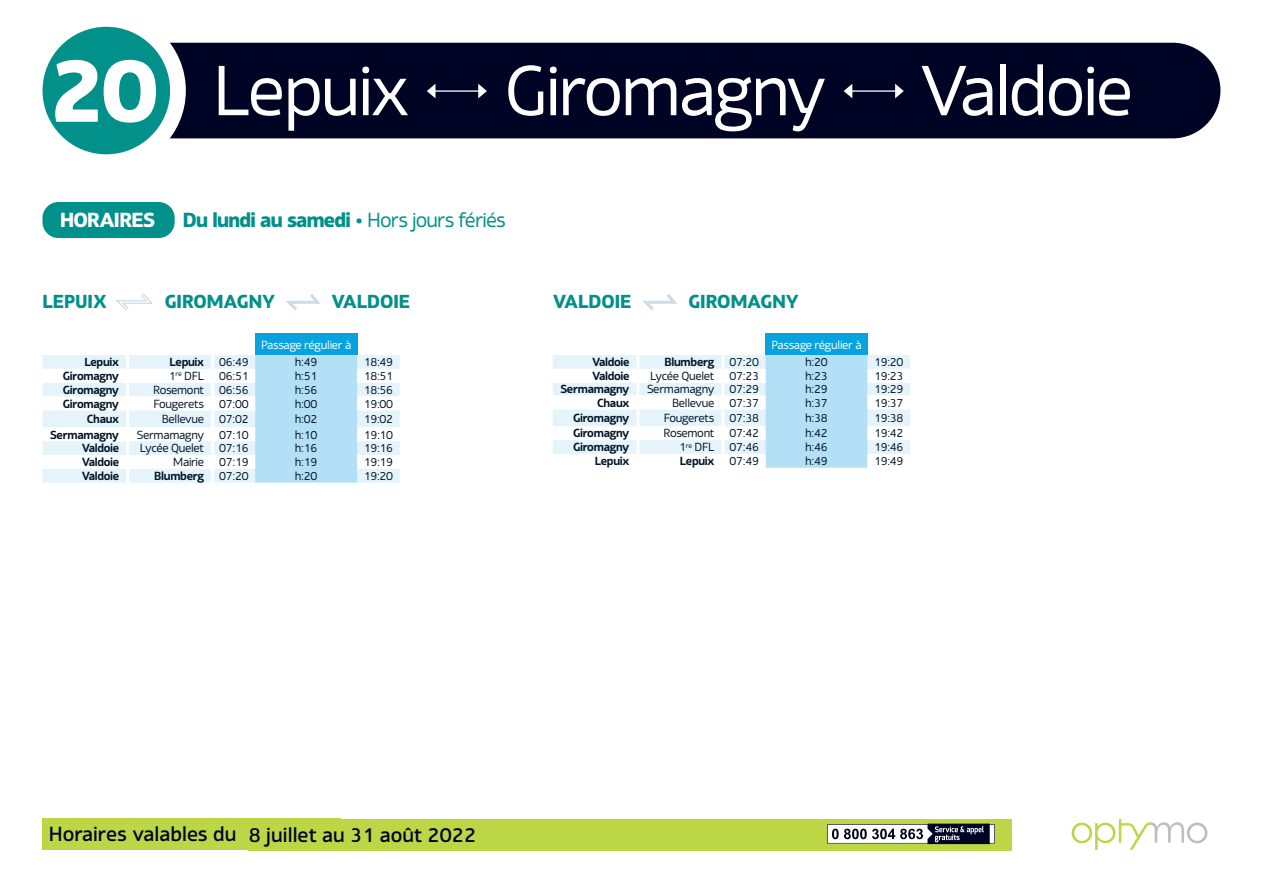
<style>
.page{position:relative;width:1263px;height:893px;background:#fff}
.page>*{position:absolute;margin:0;border:0;box-sizing:border-box;transform-origin:0 0}
.t1{font:67.5px "Xyngia";letter-spacing:-.04em;color:#fff}
.t2{font:500 19.5px "Xyngia";color:#000424}
.t3{font:700 19.5px "Xyngia";letter-spacing:-.03em;color:#02908a}
.t4{font:700 19.5px "Xyngia";letter-spacing:-.04em;color:#fff}
.Arrêt_Droite{font:700 18px "Xyngia";color:#02908a}
.Arrêt_Gauche{font:700 18px "Xyngia";color:#02908a}
.t5{font:11.25px "Xyngia";letter-spacing:-.02em;color:#001527}
.t6{font:600 11.25px "Xyngia";letter-spacing:-.03em;color:#001527}
.t7{font:11.25px "Xyngia";letter-spacing:-.03em;color:#fff}
.s1{font-weight:700;font-size:87px}
.s2{font-weight:100}
.s3{font-weight:400}
</style>
<div class="page">
<div style="left:43px;top:43px;width:1177px;height:95px;background:#000424;border-radius:48px"></div>
<svg style="left:1071px;top:819px;width:136px;height:31px"></svg>
<div style="left:35px;top:19px;width:143px;height:143px;background:#02908a;border-radius:50%"></div>
<div style="left:27px;top:11px;width:159px;height:159px;border:16px solid #fff;border-radius:50%"></div>
<div style="left:43px;top:818px;width:298px;height:32px;background:#bcd646"></div>
<div style="left:249px;top:819px;width:763px;height:31px;background:#bcd646"></div>
<svg style="left:827px;top:824px;width:168px;height:20px;background:#858696"></svg>
<div style="left:43px;top:202px;width:132px;height:36px;background:#02908a;border-radius:16px"></div>
<div style="left:255px;top:334px;width:102px;height:21px;background:#08a2de"></div>
<svg style="left:43px;top:355px;width:357px;height:128px"></svg>
<hr style="left:126px;top:396px;width:3px;height:14px;background:#fff">
<hr style="left:211px;top:396px;width:3px;height:14px;background:#fff">
<hr style="left:126px;top:410px;width:3px;height:17px;background:#fff">
<hr style="left:211px;top:410px;width:3px;height:17px;background:#fff">
<hr style="left:126px;top:427px;width:3px;height:14px;background:#fff">
<hr style="left:211px;top:427px;width:3px;height:14px;background:#fff">
<hr style="left:126px;top:441px;width:3px;height:14px;background:#fff">
<hr style="left:211px;top:441px;width:3px;height:14px;background:#fff">
<hr style="left:126px;top:455px;width:3px;height:14px;background:#fff">
<hr style="left:211px;top:455px;width:3px;height:14px;background:#fff">
<hr style="left:126px;top:469px;width:3px;height:14px;background:#fff">
<hr style="left:211px;top:469px;width:3px;height:14px;background:#fff">
<div style="left:765px;top:334px;width:102px;height:21px;background:#08a2de"></div>
<svg style="left:553px;top:355px;width:357px;height:113px"></svg>
<hr style="left:636px;top:395px;width:3px;height:14px;background:#fff">
<hr style="left:721px;top:395px;width:3px;height:14px;background:#fff">
<hr style="left:636px;top:409px;width:3px;height:17px;background:#fff">
<hr style="left:721px;top:409px;width:3px;height:17px;background:#fff">
<hr style="left:636px;top:426px;width:3px;height:14px;background:#fff">
<hr style="left:721px;top:426px;width:3px;height:14px;background:#fff">
<hr style="left:636px;top:440px;width:3px;height:14px;background:#fff">
<hr style="left:721px;top:440px;width:3px;height:14px;background:#fff">
<hr style="left:636px;top:454px;width:3px;height:14px;background:#fff">
<hr style="left:721px;top:454px;width:3px;height:14px;background:#fff">
<svg style="left:286px;top:294px;width:35px;height:16px"></svg>
<svg style="left:116px;top:293px;width:37px;height:17px"></svg>
<svg style="left:642px;top:294px;width:36px;height:16px"></svg>
<h1 class="t1" style="left:51px;top:41px;width:1083px"><span class="s1">20</span> Lepuix <span class="s2">↔</span> Giromagny <span class="s2">↔</span> Valdoie</h1>
<p class="t4" style="left:60px;top:205px;width:97px">HORAIRES</p>
<p class="t3" style="left:183px;top:205px;width:325px">Du lundi au samedi • <span class="s3">Hors jours fériés</span></p>
<p class="Arrêt_Gauche" style="left:43px;top:288px;width:66px">LEPUIX</p>
<p class="Arrêt_Droite" style="left:165px;top:288px;width:112px">GIROMAGNY</p>
<p class="Arrêt_Droite" style="left:331px;top:288px;width:80px">VALDOIE</p>
<p class="Arrêt_Droite" style="left:553px;top:288px;width:80px">VALDOIE</p>
<p class="Arrêt_Droite" style="left:688px;top:288px;width:112px">GIROMAGNY</p>
<p class="t7" style="left:261px;top:336px;width:92px">Passage régulier à</p>
<p class="t6" style="left:84px;top:353px;width:36px">Lepuix</p>
<p class="t6" style="left:169px;top:353px;width:36px">Lepuix</p>
<p class="t5" style="left:219px;top:354px;width:31px">06:49</p>
<p class="t5" style="left:295px;top:354px;width:24px">h:49</p>
<p class="t5" style="left:364px;top:354px;width:31px">18:49</p>
<p class="t6" style="left:63px;top:367px;width:58px">Giromagny</p>
<p class="t5" style="left:169px;top:368px;width:37px">1<sup>re</sup> DFL</p>
<p class="t5" style="left:219px;top:368px;width:31px">06:51</p>
<p class="t5" style="left:295px;top:368px;width:24px">h:51</p>
<p class="t5" style="left:364px;top:368px;width:31px">18:51</p>
<p class="t6" style="left:63px;top:381px;width:58px">Giromagny</p>
<p class="t5" style="left:153px;top:381px;width:52px">Rosemont</p>
<p class="t5" style="left:219px;top:381px;width:31px">06:56</p>
<p class="t5" style="left:295px;top:381px;width:24px">h:56</p>
<p class="t5" style="left:364px;top:381px;width:31px">18:56</p>
<p class="t6" style="left:63px;top:395px;width:58px">Giromagny</p>
<p class="t5" style="left:153px;top:395px;width:52px">Fougerets</p>
<p class="t5" style="left:219px;top:395px;width:31px">07:00</p>
<p class="t5" style="left:295px;top:395px;width:24px">h:00</p>
<p class="t5" style="left:364px;top:395px;width:31px">19:00</p>
<p class="t6" style="left:87px;top:410px;width:34px">Chaux</p>
<p class="t5" style="left:162px;top:411px;width:44px">Bellevue</p>
<p class="t5" style="left:219px;top:411px;width:31px">07:02</p>
<p class="t5" style="left:295px;top:411px;width:24px">h:02</p>
<p class="t5" style="left:364px;top:411px;width:31px">19:02</p>
<p class="t6" style="left:50px;top:426px;width:70px">Sermamagny</p>
<p class="t5" style="left:137px;top:426px;width:69px">Sermamagny</p>
<p class="t5" style="left:219px;top:426px;width:31px">07:10</p>
<p class="t5" style="left:295px;top:426px;width:24px">h:10</p>
<p class="t5" style="left:364px;top:426px;width:31px">19:10</p>
<p class="t6" style="left:82px;top:440px;width:39px">Valdoie</p>
<p class="t5" style="left:140px;top:440px;width:66px">Lycée Quelet</p>
<p class="t5" style="left:219px;top:440px;width:31px">07:16</p>
<p class="t5" style="left:295px;top:440px;width:24px">h:16</p>
<p class="t5" style="left:364px;top:440px;width:31px">19:16</p>
<p class="t6" style="left:82px;top:453px;width:39px">Valdoie</p>
<p class="t5" style="left:173px;top:454px;width:32px">Mairie</p>
<p class="t5" style="left:219px;top:454px;width:31px">07:19</p>
<p class="t5" style="left:295px;top:454px;width:24px">h:19</p>
<p class="t5" style="left:364px;top:454px;width:31px">19:19</p>
<p class="t6" style="left:82px;top:467px;width:39px">Valdoie</p>
<p class="t6" style="left:154px;top:467px;width:51px">Blumberg</p>
<p class="t5" style="left:219px;top:468px;width:31px">07:20</p>
<p class="t5" style="left:295px;top:468px;width:24px">h:20</p>
<p class="t5" style="left:364px;top:468px;width:31px">19:20</p>
<p class="t7" style="left:771px;top:336px;width:92px">Passage régulier à</p>
<p class="t6" style="left:592px;top:353px;width:39px">Valdoie</p>
<p class="t6" style="left:664px;top:353px;width:51px">Blumberg</p>
<p class="t5" style="left:729px;top:354px;width:31px">07:20</p>
<p class="t5" style="left:805px;top:354px;width:24px">h:20</p>
<p class="t5" style="left:874px;top:354px;width:31px">19:20</p>
<p class="t6" style="left:592px;top:367px;width:39px">Valdoie</p>
<p class="t5" style="left:650px;top:368px;width:66px">Lycée Quelet</p>
<p class="t5" style="left:729px;top:368px;width:31px">07:23</p>
<p class="t5" style="left:805px;top:368px;width:24px">h:23</p>
<p class="t5" style="left:874px;top:368px;width:31px">19:23</p>
<p class="t6" style="left:560px;top:381px;width:70px">Sermamagny</p>
<p class="t5" style="left:647px;top:381px;width:69px">Sermamagny</p>
<p class="t5" style="left:729px;top:381px;width:31px">07:29</p>
<p class="t5" style="left:805px;top:381px;width:24px">h:29</p>
<p class="t5" style="left:874px;top:381px;width:31px">19:29</p>
<p class="t6" style="left:597px;top:394px;width:34px">Chaux</p>
<p class="t5" style="left:672px;top:394px;width:44px">Bellevue</p>
<p class="t5" style="left:729px;top:394px;width:31px">07:37</p>
<p class="t5" style="left:805px;top:394px;width:24px">h:37</p>
<p class="t5" style="left:874px;top:394px;width:31px">19:37</p>
<p class="t6" style="left:573px;top:409px;width:58px">Giromagny</p>
<p class="t5" style="left:664px;top:410px;width:52px">Fougerets</p>
<p class="t5" style="left:729px;top:410px;width:31px">07:38</p>
<p class="t5" style="left:805px;top:410px;width:24px">h:38</p>
<p class="t5" style="left:874px;top:410px;width:31px">19:38</p>
<p class="t6" style="left:573px;top:425px;width:58px">Giromagny</p>
<p class="t5" style="left:664px;top:425px;width:52px">Rosemont</p>
<p class="t5" style="left:729px;top:425px;width:31px">07:42</p>
<p class="t5" style="left:805px;top:425px;width:24px">h:42</p>
<p class="t5" style="left:874px;top:425px;width:31px">19:42</p>
<p class="t6" style="left:573px;top:438px;width:58px">Giromagny</p>
<p class="t5" style="left:679px;top:439px;width:37px">1<sup>re</sup> DFL</p>
<p class="t5" style="left:729px;top:439px;width:31px">07:46</p>
<p class="t5" style="left:805px;top:439px;width:24px">h:46</p>
<p class="t5" style="left:874px;top:439px;width:31px">19:46</p>
<p class="t6" style="left:595px;top:452px;width:36px">Lepuix</p>
<p class="t6" style="left:680px;top:452px;width:36px">Lepuix</p>
<p class="t5" style="left:729px;top:453px;width:31px">07:49</p>
<p class="t5" style="left:805px;top:453px;width:24px">h:49</p>
<p class="t5" style="left:874px;top:453px;width:31px">19:49</p>
<h2 class="t2" style="left:49px;top:820px;width:429px">Horaires valables du 8 juillet au 31 août 2022</h2>
</div>
